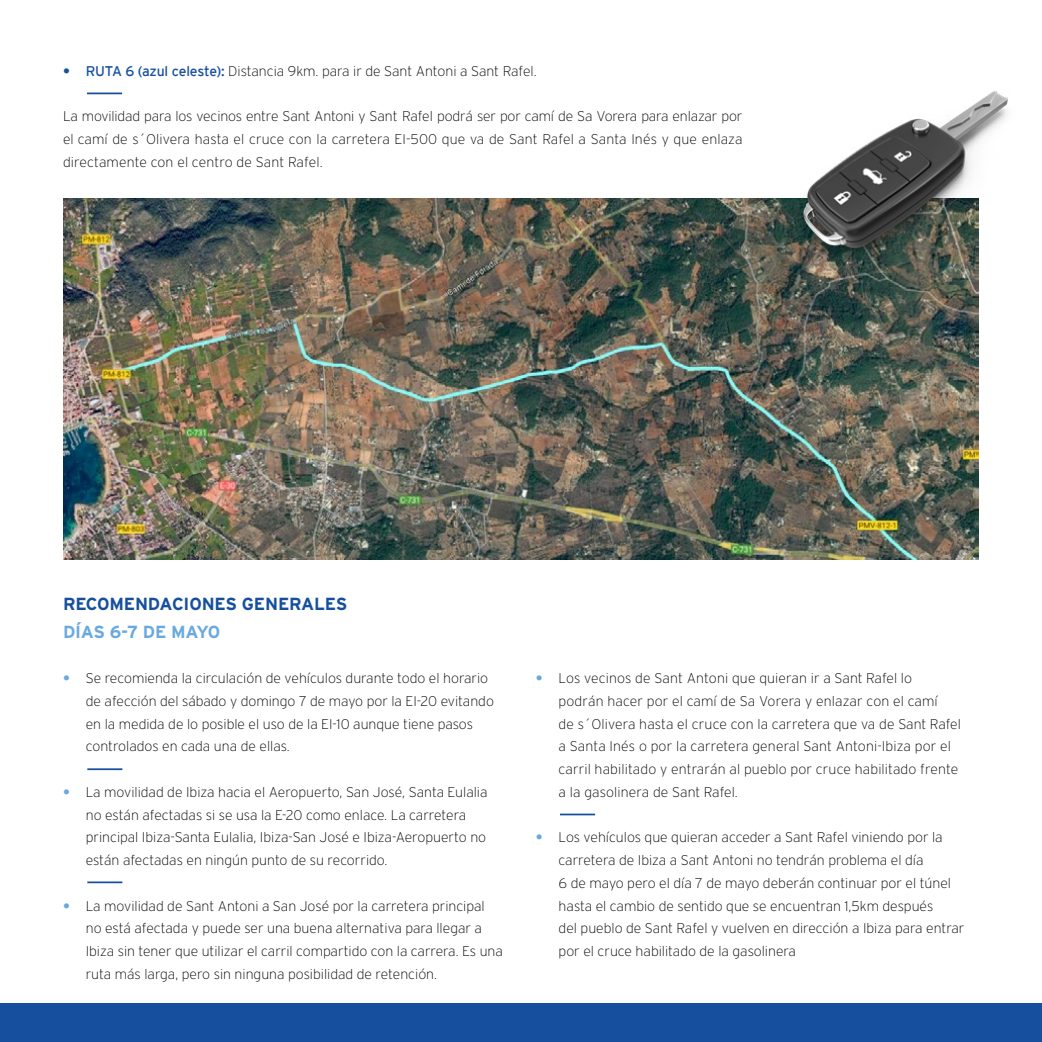
<style>
.page{position:relative;width:1042px;height:1042px;background:#fff}
.page>*{position:absolute;margin:0;border:0;box-sizing:border-box;transform-origin:0 0}
.t1{font:700 17.5px "Interstate";letter-spacing:-.01em;color:#154f9e}
.t2{font:700 17.5px "Interstate";letter-spacing:-.01em;color:#6aa9dd}
.t3{font:200 14px/22.8px "Interstate";color:#000}
.s1{font-weight:700;color:#154f9e}
.s2{font-weight:400;color:#154f9e}
.s3{font-weight:700;color:#6aa9dd}
</style>
<div class="page">
<div style="left:260px;top:1003px;width:261px;height:39px;background:#154f9e"></div>
<div style="left:0;top:1003px;width:260px;height:39px;background:#154f9e"></div>
<div style="left:521px;top:1003px;width:260px;height:39px;background:#154f9e"></div>
<div style="left:781px;top:1003px;width:261px;height:39px;background:#154f9e"></div>
<hr style="left:87px;top:93px;width:35px;height:1px;background:#154f9e">
<img style="left:63px;top:198px;width:916px;height:361px">
<hr style="left:87px;top:768px;width:35px;height:2px;background:#154f9e">
<hr style="left:560px;top:813px;width:35px;height:2px;background:#154f9e">
<hr style="left:87px;top:881px;width:35px;height:2px;background:#154f9e">
<img style="left:711px;top:91px;width:298px;height:212px">
<p class="t3" style="left:63px;top:59px;width:475px"><span class="s1">•</span> <span class="s2">RUTA 6 (azul celeste):</span> Distancia 9km. para ir de Sant Antoni a Sant Rafel.</p>
<p class="t3" style="left:63px;top:105px;width:681px;text-align:justify">La movilidad para los vecinos entre Sant Antoni y Sant Rafel podrá ser por camí de Sa Vorera para enlazar por el camí de s´Olivera hasta el cruce con la carretera EI-500 que va de Sant Rafel a Santa Inés y que enlaza directamente con el centro de Sant Rafel.</p>
<p class="t1" style="left:63px;top:594px;width:286px">RECOMENDACIONES GENERALES</p>
<p class="t2" style="left:63px;top:622px;width:159px">DÍAS 6-7 DE MAYO</p>
<p class="t3" style="left:86px;top:667px;width:410px;text-indent:-23px"><span class="s3">•</span> Se recomienda la circulación de vehículos durante todo el horario de afección del sábado y domingo 7 de mayo por la EI-20 evitando en la medida de lo posible el uso de la EI-10 aunque tiene pasos controlados en cada una de ellas.</p>
<p class="t3" style="left:86px;top:780px;width:403px;text-indent:-23px"><span class="s3">•</span> La movilidad de Ibiza hacia el Aeropuerto, San José, Santa Eulalia no están afectadas si se usa la E-20 como enlace. La carretera principal Ibiza-Santa Eulalia, Ibiza-San José e Ibiza-Aeropuerto no están afectadas en ningún punto de su recorrido.</p>
<p class="t3" style="left:86px;top:894px;width:419px;text-indent:-23px"><span class="s3">•</span> La movilidad de Sant Antoni a San José por la carretera principal no está afectada y puede ser una buena alternativa para llegar a Ibiza sin tener que utilizar el carril compartido con la carrera. Es una ruta más larga, pero sin ninguna posibilidad de retención.</p>
<p class="t3" style="left:559px;top:667px;width:404px;text-indent:-23px"><span class="s3">•</span> Los vecinos de Sant Antoni que quieran ir a Sant Rafel lo<br>podrán hacer por el camí de Sa Vorera y enlazar con el camí<br>de s´Olivera hasta el cruce con la carretera que va de Sant Rafel a Santa Inés o por la carretera general Sant Antoni-Ibiza por el carril habilitado y entrarán al pueblo por cruce habilitado frente a la gasolinera de Sant Rafel.</p>
<p class="t3" style="left:559px;top:826px;width:407px;text-indent:-23px"><span class="s3">•</span> Los vehículos que quieran acceder a Sant Rafel viniendo por la carretera de Ibiza a Sant Antoni no tendrán problema el día<br>6 de mayo pero el día 7 de mayo deberán continuar por el túnel hasta el cambio de sentido que se encuentran 1,5km después<br>del pueblo de Sant Rafel y vuelven en dirección a Ibiza para entrar por el cruce habilitado de la gasolinera</p>
</div>
